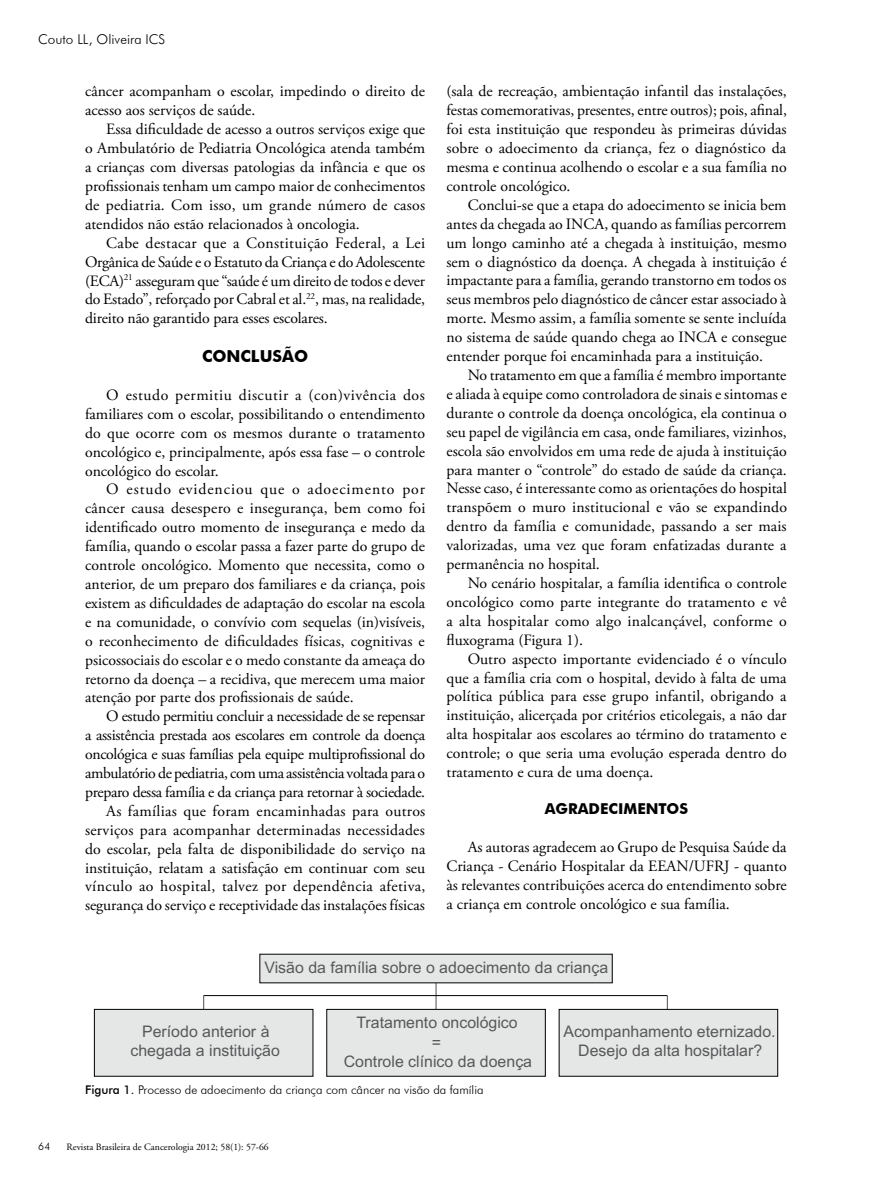
<style>
.page{position:relative;width:893px;height:1191px;background:#fff}
.page>*{position:absolute;margin:0;border:0;box-sizing:border-box;transform-origin:0 0}
.t1{font:700 16.5px "Futura BT";color:#000}
.t2{font:15.9px/19px "Arial";color:#58585a;text-align:center}
.t3{font:15.75px/18.9px "Adobe Garamond Pro";color:#000;text-align:justify}
.t4{font:700 15px "Futura BT";color:#000}
.t5{font:300 13.5px "Futura BT";color:#000}
.t6{font:300 12px "Futura BT";color:#000}
.t7{font:300 10.5px "Futura BT";color:#000}
.t8{font:9.75px "Adobe Garamond";color:#000}
.s1{font-weight:500}
</style>
<div class="page">
<svg style="left:203px;top:995px;width:1px;height:14px"></svg>
<svg style="left:435px;top:983px;width:2px;height:26px"></svg>
<svg style="left:667px;top:995px;width:1px;height:14px"></svg>
<hr style="left:204px;top:995px;width:463px;height:1px;background:#000">
<div style="left:94px;top:1009px;width:219px;height:67px;background:#e5e6e6"></div>
<div style="left:94px;top:1009px;width:219px;height:67px;border:1px solid #000"></div>
<div style="left:327px;top:1009px;width:218px;height:67px;background:#e5e6e6"></div>
<div style="left:326px;top:1009px;width:220px;height:67px;border:1px solid #000"></div>
<div style="left:559px;top:1009px;width:219px;height:67px;background:#e5e6e6"></div>
<div style="left:559px;top:1009px;width:219px;height:67px;border:1px solid #000"></div>
<div style="left:260px;top:954px;width:352px;height:28px;background:#e5e6e6"></div>
<p class="t5" style="left:38px;top:31px;width:128px">Couto LL, Oliveira ICS</p>
<p class="t3" style="left:85px;top:83px;width:342px">câncer acompanham o escolar, impedindo o direito de acesso aos serviços de saúde.</p>
<p class="t3" style="left:85px;top:120px;width:342px;text-indent:21px">Essa dificuldade de acesso a outros serviços exige que o Ambulatório de Pediatria Oncológica atenda também a crianças com diversas patologias da infância e que os profissionais tenham um campo maior de conhecimentos de pediatria. Com isso, um grande número de casos atendidos não estão relacionados à oncologia.</p>
<p class="t3" style="left:85px;top:234px;width:342px;text-indent:21px">Cabe destacar que a Constituição Federal, a Lei Orgânica de Saúde e o Estatuto da Criança e do Adolescente (ECA)<sup>21</sup> asseguram que “saúde é um direito de todos e dever do Estado”, reforçado por Cabral et al.<sup>22</sup>, mas, na realidade, direito não garantido para esses escolares.</p>
<p class="t1" style="left:202px;top:346px;width:108px">CONCLUSÃO</p>
<p class="t3" style="left:85px;top:386px;width:342px;text-indent:21px">O estudo permitiu discutir a (con)vivência dos familiares com o escolar, possibilitando o entendimento do que ocorre com os mesmos durante o tratamento oncológico e, principalmente, após essa fase – o controle oncológico do escolar.</p>
<p class="t3" style="left:85px;top:480px;width:342px;text-indent:21px">O estudo evidenciou que o adoecimento por câncer causa desespero e insegurança, bem como foi identificado outro momento de insegurança e medo da família, quando o escolar passa a fazer parte do grupo de controle oncológico. Momento que necessita, como o anterior, de um preparo dos familiares e da criança, pois existem as dificuldades de adaptação do escolar na escola e na comunidade, o convívio com sequelas (in)visíveis, o reconhecimento de dificuldades físicas, cognitivas e psicossociais do escolar e o medo constante da ameaça do retorno da doença – a recidiva, que merecem uma maior atenção por parte dos profissionais de saúde.</p>
<p class="t3" style="left:85px;top:707px;width:342px;text-align:right">O estudo permitiu concluir a necessidade de se repensar<br>a assistência prestada aos escolares em controle da doença oncológica e suas famílias pela equipe multiprofissional do ambulatório de pediatria, com uma assistência voltada para o preparo dessa família e da criança para retornar à sociedade.<br>As famílias que foram encaminhadas para outros serviços para acompanhar determinadas necessidades do escolar, pela falta de disponibilidade do serviço na instituição, relatam a satisfação em continuar com seu vínculo ao hospital, talvez por dependência afetiva, segurança do serviço e receptividade das instalações físicas</p>
<p class="t3" style="left:446px;top:82px;width:342px">(sala de recreação, ambientação infantil das instalações, festas comemorativas, presentes, entre outros); pois, afinal, foi esta instituição que respondeu às primeiras dúvidas sobre o adoecimento da criança, fez o diagnóstico da mesma e continua acolhendo o escolar e a sua família no controle oncológico.</p>
<p class="t3" style="left:446px;top:196px;width:342px;text-indent:21px">Conclui-se que a etapa do adoecimento se inicia bem antes da chegada ao INCA</p>
<p class="t3" style="left:446px;top:215px;width:342px;text-indent:158px">, quando as famílias percorrem um longo caminho até a chegada à instituição, mesmo sem o diagnóstico da doença. A chegada à instituição é impactante para a família, gerando transtorno em todos os seus membros pelo diagnóstico de câncer estar associado à morte. Mesmo assim, a família somente se sente incluída no sistema de saúde quando chega ao INCA</p>
<p class="t3" style="left:446px;top:328px;width:342px;text-indent:275px">e consegue entender porque foi encaminhada para a instituição.</p>
<p class="t3" style="left:446px;top:366px;width:342px;text-indent:21px">No tratamento em que a família é membro importante e aliada à equipe como controladora de sinais e sintomas e durante o controle da doença oncológica, ela continua o seu papel de vigilância em casa, onde familiares, vizinhos, escola são envolvidos em uma rede de ajuda à instituição para manter o “controle” do estado de saúde da criança.<br>Nesse caso, é interessante como as orientações do hospital transpõem o muro institucional e vão se expandindo dentro da família e comunidade, passando a ser mais valorizadas, uma vez que foram enfatizadas durante a permanência no hospital.</p>
<p class="t3" style="left:446px;top:574px;width:342px;text-indent:21px">No cenário hospitalar, a família identifica o controle oncológico como parte integrante do tratamento e vê a alta hospitalar como algo inalcançável, conforme o fluxograma (Figura 1).</p>
<p class="t3" style="left:446px;top:649px;width:342px;text-indent:21px">Outro aspecto importante evidenciado é o vínculo que a família cria com o hospital, devido à falta de uma política pública para esse grupo infantil, obrigando a instituição, alicerçada por critérios eticolegais, a não dar alta hospitalar aos escolares ao término do tratamento e controle; o que seria uma evolução esperada dentro do tratamento e cura de uma doença.</p>
<p class="t4" style="left:545px;top:799px;width:145px">AGRADECIMENTOS</p>
<p class="t3" style="left:446px;top:838px;width:342px;text-indent:21px">As autoras agradecem ao Grupo de Pesquisa Saúde da<br>Criança - Cenário Hospitalar da EEAN</p>
<p class="t3" style="left:446px;top:856px;width:342px;text-indent:242px">/UFRJ - quanto às relevantes contribuições acerca do entendimento sobre a criança em controle oncológico e sua família.</p>
<p class="t2" style="left:264px;top:959px;width:345px">Visão da família sobre o adoecimento da criança</p>
<p class="t2" style="left:130px;top:1023px;width:151px">Período anterior à chegada a instituição</p>
<p class="t2" style="left:344px;top:1014px;width:190px">Tratamento oncológico<br>=<br>Controle clínico da doença</p>
<p class="t2" style="left:563px;top:1023px;width:214px">Acompanhamento eternizado.<br>Desejo da alta hospitalar?</p>
<p class="t6" style="left:85px;top:1082px;width:400px"><span class="s1">Figura 1.</span> Processo de adoecimento da criança com câncer na visão da família</p>
<p class="t7" style="left:38px;top:1139px;width:14px">64</p>
<p class="t8" style="left:67px;top:1142px;width:204px">Revista Brasileira de Cancerologia 2012; 58(1): 57-66</p>
</div>
